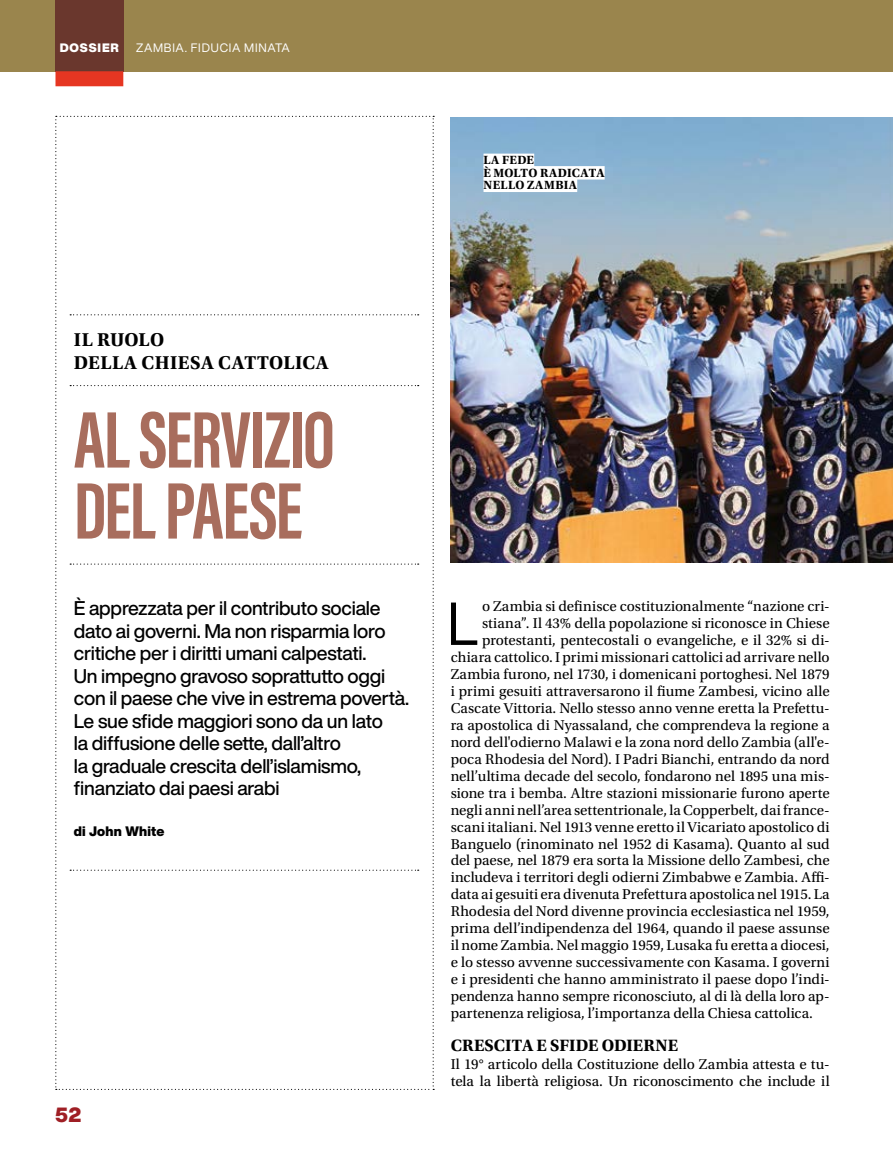
<style>
.page{position:relative;width:893px;height:1149px;background:#fff}
.page>*{position:absolute;margin:0;border:0;box-sizing:border-box;transform-origin:0 0}
.t1{font:700 82.5px/70.9px "Acumin Pro Extra Cond";letter-spacing:-.015em;color:#a86d5d}
.t2{font:59.55px "Helvetica Now Display";color:#000}
.t3{font:900 20.25px "Helvetica Now Display";color:#9f1f25}
.t4{font:500 19.5px/22.5px "Helvetica Now Display";letter-spacing:-.01em;color:#000}
.t5{font:700 19.5px/22.5px "Utopia Std";letter-spacing:.025em;color:#000}
.t6{font:700 17.25px "Utopia Std";letter-spacing:.005em;color:#000}
.t7{font:300 16.5px "A Beckett";letter-spacing:.07em;color:#fff}
.t8{font:15px/17px "Utopia Std";color:#000}
.t9{font:900 13.5px "Helvetica Now Display";letter-spacing:.015em;color:#000}
.t10{font:700 12.45px/12.5px "Utopia Std";letter-spacing:.03em;color:#000}
.t11{font:12px "Helvetica Now Display";letter-spacing:.07em;color:#fff}
.t12{font:900 12px "Helvetica Now Display";letter-spacing:.07em;color:#fff}
</style>
<div class="page">
<img style="left:451px;top:117px;width:442px;height:445px">
<div style="left:483px;top:153px;width:51px;height:14px;background:#fff"></div>
<div style="left:483px;top:166px;width:122px;height:13px;background:#fff"></div>
<div style="left:483px;top:178px;width:94px;height:14px;background:#fff"></div>
<svg style="left:55px;top:116px;width:379px;height:973px"></svg>
<div style="left:0;top:0;width:893px;height:71px;background:#9a854d"></div>
<div style="left:55px;top:0;width:68px;height:71px;background:#6a372d"></div>
<div style="left:55px;top:71px;width:68px;height:15px;background:#e63622"></div>
<p class="t12" style="left:60px;top:39px;width:60px">DOSSIER</p>
<p class="t11" style="left:136px;top:40px;width:155px">ZAMBIA. FIDUCIA MINATA</p>
<p class="t7" style="left:136px;top:40px;width:155px">MURAGLIA VERDE PANAFRICANA</p>
<p class="t10" style="left:483px;top:154px;width:123px">LA FEDE<br>È MOLTO RADICATA<br>NELLO ZAMBIA</p>
<h3 class="t5" style="left:74px;top:328px;width:256px">IL RUOLO<br>DELLA CHIESA CATTOLICA</h3>
<h1 class="t1" style="left:74px;top:403px;width:263px">AL SERVIZIO<br>DEL PAESE</h1>
<p class="t4" style="left:74px;top:596px;width:337px">È apprezzata per il contributo sociale dato ai governi. Ma non risparmia loro critiche per i diritti umani calpestati.<br>Un impegno gravoso soprattutto oggi con il paese che vive in estrema povertà.<br>Le sue sfide maggiori sono da un lato<br>la diffusione delle sette, dall’altro<br>la graduale crescita dell’islamismo, finanziato dai paesi arabi</p>
<p class="t9" style="left:74px;top:821px;width:92px">di John White</p>
<h3 class="t3" style="left:55px;top:1100px;width:28px">52</h3>
<h2 class="t2" style="left:447px;top:582px;width:33px">L</h2>
<p class="t8" style="left:482px;top:597px;width:349px">o Zambia si definisce costituzionalmente “nazione cri-</p>
<p class="t8" style="left:482px;top:614px;width:349px">stiana”. Il 43% della popolazione si riconosce in Chiese</p>
<p class="t8" style="left:482px;top:631px;width:349px">protestanti, pentecostali o evangeliche, e il 32% si di-</p>
<p class="t8" style="left:451px;top:648px;width:381px">chiara cattolico. I primi missionari cattolici ad arrivare nello</p>
<p class="t8" style="left:451px;top:665px;width:380px">Zambia furono, nel 1730, i domenicani portoghesi. Nel 1879</p>
<p class="t8" style="left:451px;top:682px;width:381px">i primi gesuiti attraversarono il fiume Zambesi, vicino alle</p>
<p class="t8" style="left:451px;top:699px;width:380px">Cascate Vittoria. Nello stesso anno venne eretta la Prefettu-</p>
<p class="t8" style="left:451px;top:716px;width:380px">ra apostolica di Nyassaland, che comprendeva la regione a</p>
<p class="t8" style="left:451px;top:733px;width:380px">nord dell'odierno Malawi e la zona nord dello Zambia (all'e-</p>
<p class="t8" style="left:451px;top:750px;width:380px">poca Rhodesia del Nord). I Padri Bianchi, entrando da nord</p>
<p class="t8" style="left:451px;top:767px;width:380px">nell’ultima decade del secolo, fondarono nel 1895 una mis-</p>
<p class="t8" style="left:451px;top:784px;width:380px">sione tra i bemba. Altre stazioni missionarie furono aperte</p>
<p class="t8" style="left:451px;top:801px;width:380px">negli anni nell’area settentrionale, la Copperbelt, dai france-</p>
<p class="t8" style="left:451px;top:818px;width:380px">scani italiani. Nel 1913 venne eretto il Vicariato apostolico di</p>
<p class="t8" style="left:451px;top:835px;width:381px">Banguelo (rinominato nel 1952 di Kasama). Quanto al sud</p>
<p class="t8" style="left:451px;top:852px;width:381px">del paese, nel 1879 era sorta la Missione dello Zambesi, che</p>
<p class="t8" style="left:451px;top:869px;width:380px">includeva i territori degli odierni Zimbabwe e Zambia. Affi-</p>
<p class="t8" style="left:451px;top:886px;width:380px">data ai gesuiti era divenuta Prefettura apostolica nel 1915. La</p>
<p class="t8" style="left:451px;top:903px;width:380px">Rhodesia del Nord divenne provincia ecclesiastica nel 1959,</p>
<p class="t8" style="left:451px;top:919px;width:380px">prima dell’indipendenza del 1964, quando il paese assunse</p>
<p class="t8" style="left:451px;top:936px;width:380px">il nome Zambia. Nel maggio 1959, Lusaka fu eretta a diocesi,</p>
<p class="t8" style="left:451px;top:953px;width:380px">e lo stesso avvenne successivamente con Kasama. I governi</p>
<p class="t8" style="left:451px;top:970px;width:380px">e i presidenti che hanno amministrato il paese dopo l’indi-</p>
<p class="t8" style="left:451px;top:987px;width:380px">pendenza hanno sempre riconosciuto, al di là della loro ap-</p>
<p class="t8" style="left:451px;top:1004px;width:364px">partenenza religiosa, l’importanza della Chiesa cattolica.</p>
<p class="t6" style="left:451px;top:1034px;width:229px">CRESCITA E SFIDE ODIERNE</p>
<p class="t8" style="left:451px;top:1055px;width:380px">Il 19° articolo della Costituzione dello Zambia attesta e tu&shy;tela la libertà religiosa. Un riconoscimento che include il</p>
</div>
